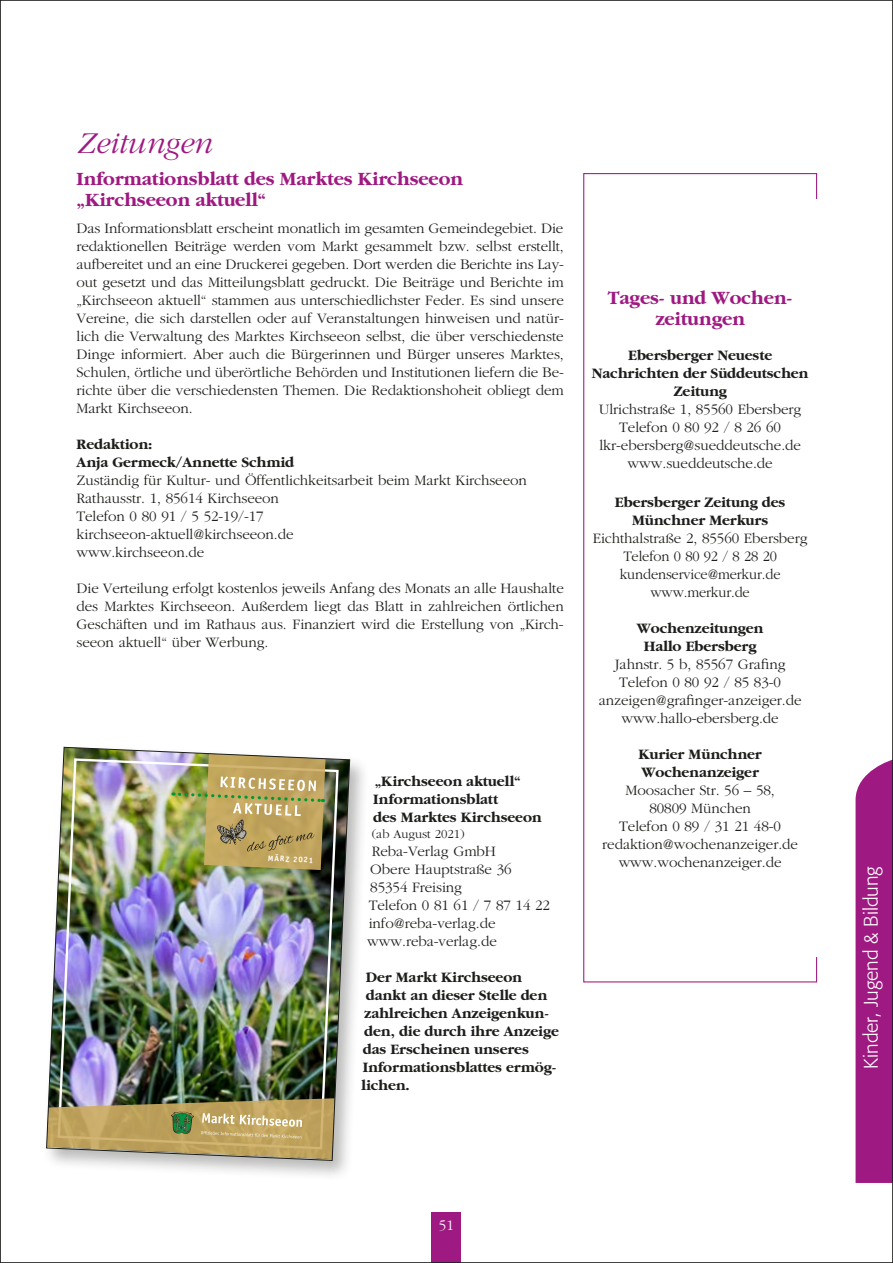
<style>
.page{position:relative;width:893px;height:1263px;background:#fff}
.page>*{position:absolute;margin:0;border:0;box-sizing:border-box;transform-origin:0 0}
.t1{font:italic 300 31.5px "Garamond";letter-spacing:-.01em;color:#9e1981}
.t2{font:700 19.5px/21px "Garamond";letter-spacing:-.005em;color:#9e1981;text-align:center}
.t3{font:300 19.5px "Formata";color:#fff}
.t4{font:300 15px/18px "Garamond";letter-spacing:-.005em;color:#1d1d1b;text-align:center}
.t5{font:700 15px/18px "Garamond";letter-spacing:-.005em;color:#1d1d1b;text-align:center}
.t6{font:300 15px "Garamond";color:#fff}
.t7{font:300 12.75px "Garamond";letter-spacing:-.005em;color:#1d1d1b}
.t8{font:700 7.95px "Officina Sans ITC Pro";color:#fff}
</style>
<div class="page">
<div style="left:432px;top:1213px;width:29px;height:50px;background:#9e1981"></div>
<svg style="left:855px;top:760px;width:36px;height:423px;background:#a52a8a"></svg>
<div style="left:42px;top:742px;width:328px;height:439px;background:#1d1d1b;opacity:.31"></div>
<img style="left:46px;top:746px;width:305px;height:415px">
<h1 class="t1" style="left:77px;top:127px;width:137px">Zeitungen</h1>
<h2 class="t2" style="left:77px;top:169px;width:388px;text-align:left">Informationsblatt des Marktes Kirchseeon „Kirchseeon aktuell“</h2>
<p class="t4" style="left:77px;top:219px;width:489px;text-align:justify">Das Informationsblatt erscheint monatlich im gesamten Gemeindegebiet. Die redaktionellen Beiträge werden vom Markt gesammelt bzw. selbst erstellt, aufbereitet und an eine Druckerei gegeben. Dort werden die Berichte ins Lay&shy;out gesetzt und das Mitteilungsblatt gedruckt. Die Beiträge und Berichte im „Kirchseeon aktuell“ stammen aus unterschiedlichster Feder. Es sind unsere Vereine, die sich darstellen oder auf Veranstaltungen hinweisen und natür&shy;lich die Verwaltung des Marktes Kirchseeon selbst, die über verschiedenste Dinge informiert. Aber auch die Bürgerinnen und Bürger unseres Marktes, Schulen, örtliche und überörtliche Behörden und Institutionen liefern die Be&shy;richte über die verschiedensten Themen. Die Redaktionshoheit obliegt dem Markt Kirchseeon.</p>
<p class="t5" style="left:77px;top:435px;width:219px;text-align:left">Redaktion:<br>Anja Germeck/Annette Schmid</p>
<p class="t4" style="left:77px;top:471px;width:452px;text-align:left">Zuständig für Kultur- und Öffentlichkeitsarbeit beim Markt Kirchseeon Rathausstr. 1, 85614 Kirchseeon<br>Telefon 0 80 91 / 5 52-19/-17<br>kirchseeon-aktuell@kirchseeon.de<br>www.kirchseeon.de</p>
<p class="t4" style="left:77px;top:579px;width:489px;text-align:justify">Die Verteilung erfolgt kostenlos jeweils Anfang des Monats an alle Haushalte des Marktes Kirchseeon. Außerdem liegt das Blatt in zahlreichen örtlichen Geschäften und im Rathaus aus. Finanziert wird die Erstellung von „Kirch&shy;seeon aktuell“ über Werbung.</p>
<p class="t8" style="left:268px;top:853px;width:47px;rotate:2deg">MÄRZ 2021</p>
<p class="t5" style="left:373px;top:773px;width:170px;text-align:left">„Kirchseeon aktuell“<br>Informationsblatt<br>des Marktes Kirchseeon</p>
<p class="t7" style="left:372px;top:827px;width:94px">(ab August 2021)</p>
<p class="t4" style="left:367px;top:842px;width:184px;text-align:left;text-indent:4px">Reba-Verlag GmbH<br>Obere Hauptstraße 36<br>85354 Freising<br>Telefon 0 81 61 / 7 87 14 22 info@reba-verlag.de www.reba-verlag.de</p>
<p class="t5" style="left:366px;top:968px;width:158px">Der Markt Kirchseeon</p>
<p class="t5" style="left:366px;top:986px;width:183px">dankt an dieser Stelle den</p>
<p class="t5" style="left:364px;top:1004px;width:186px">zahlreichen Anzeigenkun-</p>
<p class="t5" style="left:364px;top:1022px;width:196px">den, die durch ihre Anzeige</p>
<p class="t5" style="left:363px;top:1040px;width:168px">das Erscheinen unseres</p>
<p class="t5" style="left:363px;top:1058px;width:195px">Informationsblattes ermög-</p>
<p class="t5" style="left:361px;top:1076px;width:50px">lichen.</p>
<h2 class="t2" style="left:608px;top:287px;width:186px">Tages- und Wochen&shy;zeitungen</h2>
<p class="t5" style="left:592px;top:346px;width:218px">Ebersberger Neueste<br>Nachrichten der Süddeutschen<br>Zeitung</p>
<p class="t4" style="left:599px;top:400px;width:204px">Ulrichstraße 1, 85560 Ebersberg<br>Telefon 0 80 92 / 8 26 60 lkr-ebersberg@sueddeutsche.de www.sueddeutsche.de</p>
<p class="t5" style="left:615px;top:493px;width:172px">Ebersberger Zeitung des<br>Münchner Merkurs</p>
<p class="t4" style="left:593px;top:529px;width:216px">Eichthalstraße 2, 85560 Ebersberg<br>Telefon 0 80 92 / 8 28 20 kundenservice@merkur.de www.merkur.de</p>
<p class="t5" style="left:637px;top:619px;width:128px">Wochenzeitungen<br>Hallo Ebersberg</p>
<p class="t4" style="left:599px;top:655px;width:204px">Jahnstr. 5 b, 85567 Grafing<br>Telefon 0 80 92 / 85 83-0 anzeigen@grafinger-anzeiger.de www.hallo-ebersberg.de</p>
<p class="t5" style="left:638px;top:745px;width:125px;text-align:left">Kurier Münchner<br>Wochenanzeiger</p>
<p class="t4" style="left:602px;top:781px;width:197px">Moosacher Str. 56 – 58,<br>80809 München<br>Telefon 0 89 / 31 21 48-0 redaktion@wochenanzeiger.de www.wochenanzeiger.de</p>
<p class="t6" style="left:439px;top:1218px;width:17px">51</p>
<h2 class="t3" style="left:859px;top:1069px;width:204px;rotate:-90deg">Kinder, Jugend &amp; Bildung</h2>
</div>
